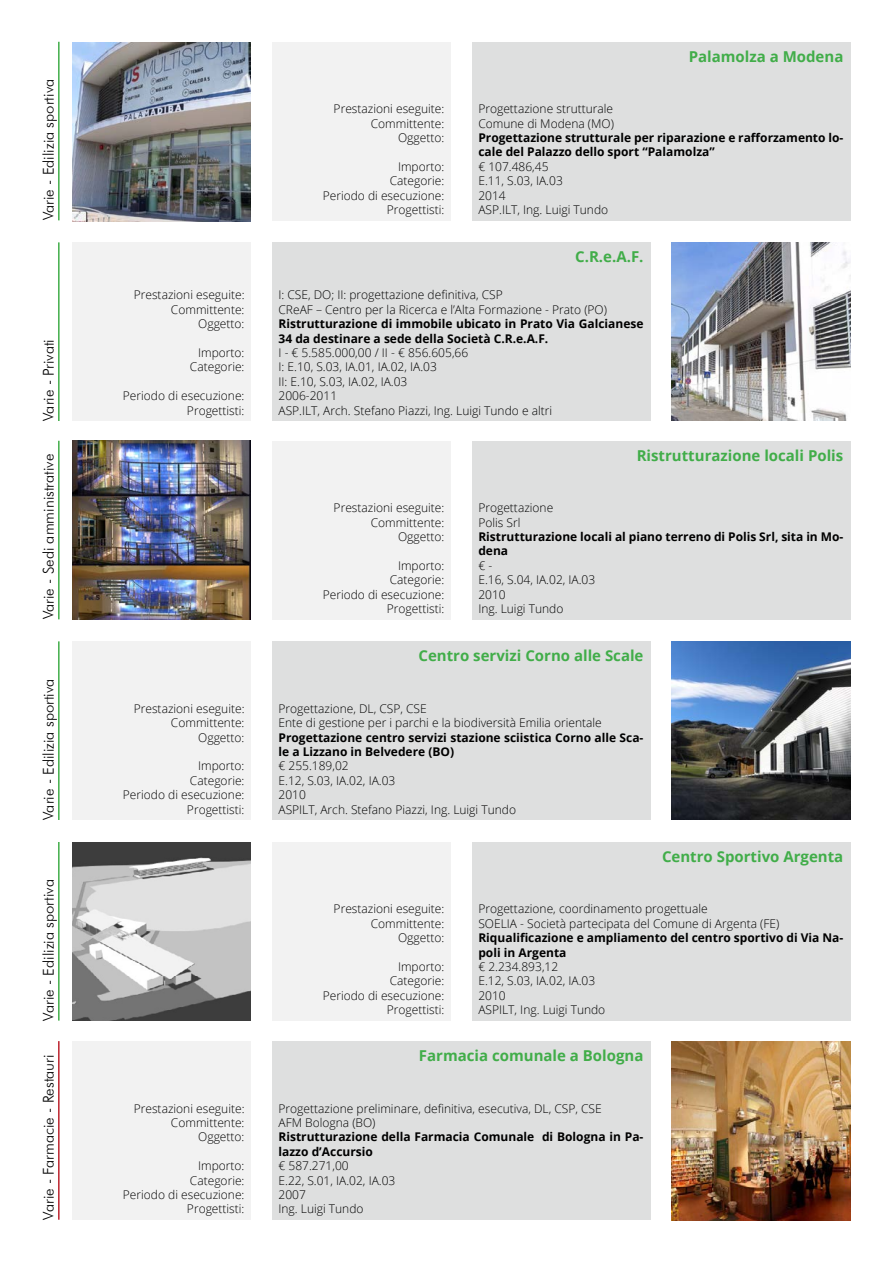
<style>
.page{position:relative;width:893px;height:1263px;background:#fff}
.page>*{position:absolute;margin:0;border:0;box-sizing:border-box;transform-origin:0 0}
.t1{font:300 15px "Futura BT";color:#000}
.t2{font:700 15px "Open Sans";color:#41ad49}
.t3{font:300 12px/14.4px "Open Sans";color:#000;text-align:right}
.t4{font:700 12px/14.4px "Open Sans";color:#000}
</style>
<div class="page">
<img style="left:672px;top:641px;width:178px;height:179px">
<div style="left:72px;top:641px;width:179px;height:179px;background:#f2f2f2"></div>
<div style="left:272px;top:641px;width:379px;height:179px;background:#dedfdf"></div>
<hr style="left:58px;top:641px;width:2px;height:179px;background:#41ad49">
<img style="left:72px;top:441px;width:179px;height:178px">
<div style="left:272px;top:441px;width:179px;height:178px;background:#f2f2f2"></div>
<div style="left:472px;top:441px;width:378px;height:178px;background:#dedfdf"></div>
<hr style="left:58px;top:441px;width:2px;height:178px;background:#41ad49">
<img style="left:72px;top:842px;width:179px;height:178px">
<div style="left:272px;top:842px;width:179px;height:178px;background:#f2f2f2"></div>
<div style="left:472px;top:842px;width:378px;height:178px;background:#dedfdf"></div>
<hr style="left:58px;top:842px;width:2px;height:178px;background:#41ad49">
<img style="left:672px;top:242px;width:178px;height:179px">
<div style="left:72px;top:242px;width:179px;height:179px;background:#f2f2f2"></div>
<div style="left:272px;top:242px;width:379px;height:179px;background:#dedfdf"></div>
<hr style="left:58px;top:242px;width:2px;height:179px;background:#41ad49">
<img style="left:672px;top:1042px;width:178px;height:178px">
<div style="left:72px;top:1041px;width:179px;height:179px;background:#f2f2f2"></div>
<div style="left:272px;top:1041px;width:379px;height:179px;background:#dedfdf"></div>
<hr style="left:58px;top:1041px;width:2px;height:179px;background:#bc232e">
<img style="left:72px;top:43px;width:179px;height:178px">
<div style="left:272px;top:42px;width:179px;height:178px;background:#f2f2f2"></div>
<div style="left:472px;top:42px;width:378px;height:178px;background:#dedfdf"></div>
<hr style="left:58px;top:42px;width:2px;height:178px;background:#41ad49">
<p class="t1" style="left:39px;top:220px;width:143px;rotate:-90deg">Varie - Edilizia sportiva</p>
<p class="t1" style="left:39px;top:421px;width:83px;rotate:-90deg">Varie - Privati</p>
<p class="t1" style="left:39px;top:619px;width:167px;rotate:-90deg">Varie - Sedi amministrative</p>
<p class="t1" style="left:39px;top:820px;width:143px;rotate:-90deg">Varie - Edilizia sportiva</p>
<p class="t1" style="left:39px;top:1020px;width:143px;rotate:-90deg">Varie - Edilizia sportiva</p>
<p class="t1" style="left:39px;top:1220px;width:167px;rotate:-90deg">Varie - Farmacie - Restauri</p>
<p class="t3" style="left:134px;top:287px;width:112px">Prestazioni eseguite:<br>Committente:<br>Oggetto:</p>
<p class="t3" style="left:190px;top:345px;width:56px">Importo:<br>Categorie:</p>
<p class="t3" style="left:123px;top:388px;width:123px">Periodo di esecuzione:<br>Progettisti:</p>
<p class="t3" style="left:134px;top:701px;width:112px">Prestazioni eseguite:<br>Committente:<br>Oggetto:</p>
<p class="t3" style="left:123px;top:758px;width:123px">Importo:<br>Categorie:<br>Periodo di esecuzione:<br>Progettisti:</p>
<p class="t3" style="left:134px;top:1101px;width:112px">Prestazioni eseguite:<br>Committente:<br>Oggetto:</p>
<p class="t3" style="left:123px;top:1158px;width:123px">Importo:<br>Categorie:<br>Periodo di esecuzione:<br>Progettisti:</p>
<p class="t3" style="left:334px;top:101px;width:112px">Prestazioni eseguite:<br>Committente:<br>Oggetto:</p>
<p class="t3" style="left:323px;top:159px;width:123px">Importo:<br>Categorie:<br>Periodo di esecuzione:<br>Progettisti:</p>
<p class="t2" style="left:689px;top:46px;width:156px">Palamolza a Modena</p>
<p class="t3" style="left:478px;top:101px;width:137px;text-align:left">Progettazione strutturale<br>Comune di Modena (MO)</p>
<p class="t4" style="left:478px;top:130px;width:366px">Progettazione strutturale per riparazione e rafforzamento lo&shy;cale del Palazzo dello sport “Palamolza”</p>
<p class="t3" style="left:478px;top:159px;width:131px;text-align:left">€ 107.486,45<br>E.11, S.03, IA.03<br>2014<br>ASP.ILT, Ing. Luigi Tundo</p>
<p class="t2" style="left:575px;top:246px;width:70px">C.R.e.A.F.</p>
<p class="t3" style="left:278px;top:287px;width:330px;text-align:left">I: CSE, DO; II: progettazione definitiva, CSP<br>CReAF – Centro per la Ricerca e l’Alta Formazione - Prato (PO)</p>
<p class="t4" style="left:278px;top:316px;width:366px">Ristrutturazione di immobile ubicato in Prato Via Galcianese<br>34 da destinare a sede della Società C.R.e.A.F.</p>
<p class="t3" style="left:278px;top:345px;width:275px;text-align:left">I - € 5.585.000,00 / II - € 856.605,66<br>I: E.10, S.03, IA.01, IA.02, IA.03<br>II: E.10, S.03, IA.02, IA.03<br>2006-2011<br>ASP.ILT, Arch. Stefano Piazzi, Ing. Luigi Tundo e altri</p>
<p class="t3" style="left:334px;top:500px;width:112px">Prestazioni eseguite:<br>Committente:<br>Oggetto:</p>
<p class="t3" style="left:323px;top:558px;width:123px">Importo:<br>Categorie:<br>Periodo di esecuzione:<br>Progettisti:</p>
<p class="t2" style="left:637px;top:445px;width:208px">Ristrutturazione locali Polis</p>
<p class="t3" style="left:478px;top:500px;width:76px;text-align:left">Progettazione<br>Polis Srl</p>
<p class="t4" style="left:478px;top:529px;width:366px">Ristrutturazione locali al piano terreno di Polis Srl, sita in Mo&shy;dena</p>
<p class="t3" style="left:478px;top:558px;width:118px;text-align:left">€ -<br>E.16, S.04, IA.02, IA.03<br>2010<br>Ing. Luigi Tundo</p>
<p class="t2" style="left:419px;top:645px;width:226px">Centro servizi Corno alle Scale</p>
<p class="t3" style="left:278px;top:701px;width:325px;text-align:left">Progettazione, DL, CSP, CSE<br>Ente di gestione per i parchi e la biodiversità Emilia orientale</p>
<p class="t4" style="left:278px;top:730px;width:366px">Progettazione centro servizi stazione sciistica Corno alle Sca&shy;le a Lizzano in Belvedere (BO)</p>
<p class="t3" style="left:278px;top:758px;width:239px;text-align:left">€ 255.189,02<br>E.12, S.03, IA.02, IA.03<br>2010<br>ASPILT, Arch. Stefano Piazzi, Ing. Luigi Tundo</p>
<p class="t2" style="left:662px;top:846px;width:183px">Centro Sportivo Argenta</p>
<p class="t3" style="left:334px;top:901px;width:112px">Prestazioni eseguite:<br>Committente:<br>Oggetto:</p>
<p class="t3" style="left:323px;top:959px;width:123px">Importo:<br>Categorie:<br>Periodo di esecuzione:<br>Progettisti:</p>
<p class="t3" style="left:478px;top:901px;width:303px;text-align:left">Progettazione, coordinamento progettuale<br>SOELIA - Società partecipata del Comune di Argenta (FE)</p>
<p class="t4" style="left:478px;top:930px;width:366px">Riqualificazione e ampliamento del centro sportivo di Via Na&shy;poli in Argenta</p>
<p class="t3" style="left:478px;top:959px;width:128px;text-align:left">€ 2.234.893,12<br>E.12, S.03, IA.02, IA.03<br>2010<br>ASPILT, Ing. Luigi Tundo</p>
<p class="t2" style="left:419px;top:1045px;width:226px">Farmacia comunale a Bologna</p>
<p class="t3" style="left:278px;top:1101px;width:325px;text-align:left">Progettazione preliminare, definitiva, esecutiva, DL, CSP, CSE<br>AFM Bologna (BO)</p>
<p class="t4" style="left:278px;top:1129px;width:366px">Ristrutturazione della Farmacia Comunale di Bologna in Pa&shy;lazzo d’Accursio</p>
<p class="t3" style="left:278px;top:1158px;width:118px;text-align:left">€ 587.271,00<br>E.22, S.01, IA.02, IA.03<br>2007<br>Ing. Luigi Tundo</p>
</div>
